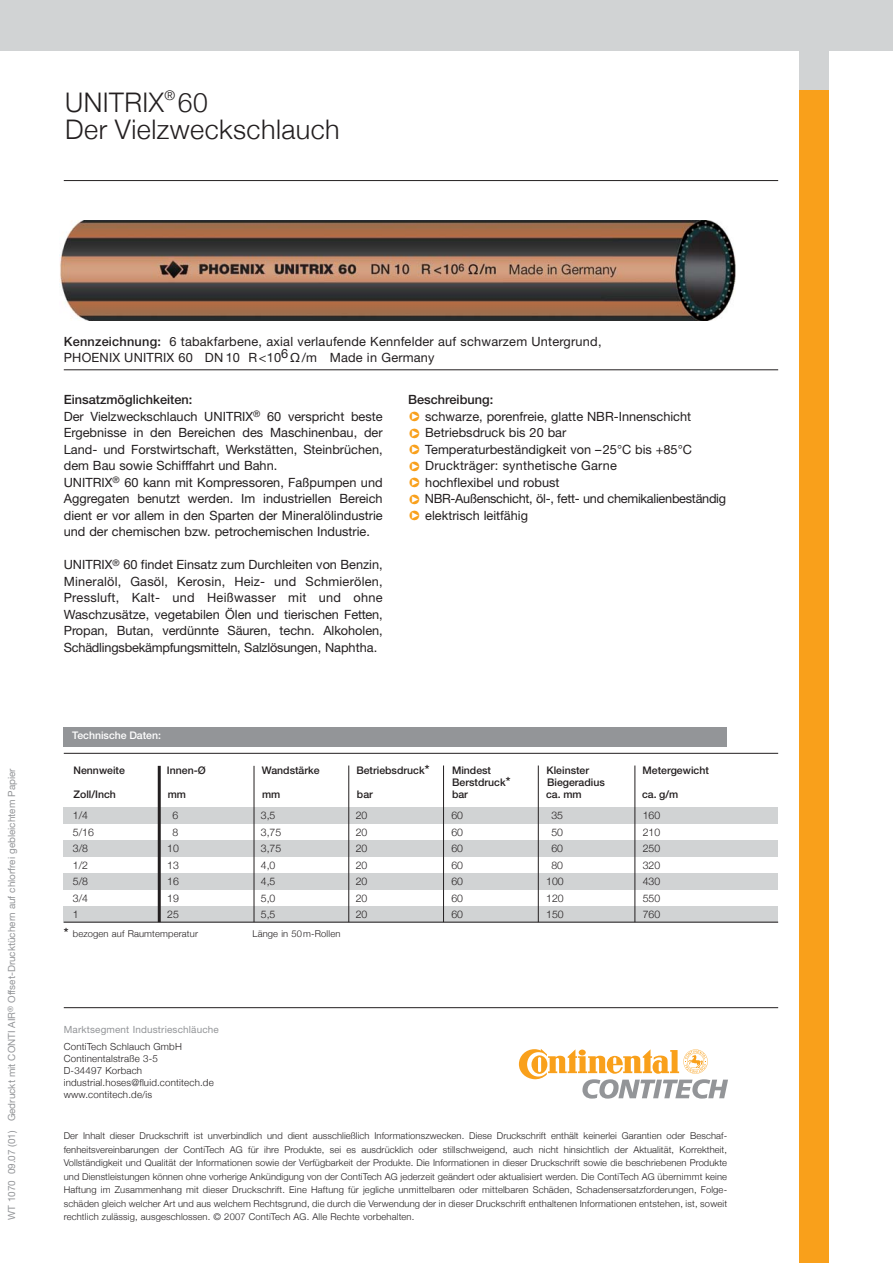
<style>
.page{position:relative;width:893px;height:1263px;background:#fff}
.page>*{position:absolute;margin:0;border:0;box-sizing:border-box;transform-origin:0 0}
.t1{font:300 27px/27px "Helvetica Neue";letter-spacing:.015em;color:#231f20}
.t2{font:300 13.5px "Helvetica Neue";color:#231f20}
.t3{font:12.75px/16.5px "Helvetica Neue";color:#231f20}
.t4{font:12.75px "Helvetica Neue";letter-spacing:-.02em;color:#231f20}
.t5{font:500 12.75px "Helvetica Neue";color:#231f20}
.t6{font:300 10.5px/16.5px "Helvetica Neue";color:#231f20;text-align:justify}
.t7{font:500 10.5px "Helvetica Neue";color:#231f20}
.t8{font:500 10.5px "Helvetica Neue";color:#fff}
.t9{font:9.9px "Helvetica Neue";color:#939598}
.t10{font:300 9.75px/12px "Helvetica Neue";letter-spacing:.015em;color:#231f20}
.t11{font:300 9.3px/13.5px "Helvetica Neue";letter-spacing:.015em;color:#231f20;text-align:justify}
.s1{font-weight:500}
.s2{font-family:"Helvetica"}
.s3{color:#f9a01b}
.s4{font-size:12.75px}
.s5{font-weight:500;font-size:12.75px}
</style>
<div class="page">
<div style="left:799px;top:85px;width:30px;height:1178px;background:#f9a01b"></div>
<div style="left:799px;top:0;width:30px;height:89px;background:#d1d3d4"></div>
<div style="left:0;top:0;width:893px;height:51px;background:#d1d3d4"></div>
<hr style="left:64px;top:753px;width:714px;height:1px;background:#231f20">
<hr style="left:64px;top:180px;width:714px;height:1px;background:#231f20">
<hr style="left:64px;top:369px;width:714px;height:1px;background:#231f20">
<div style="left:64px;top:807px;width:714px;height:17px;background:#d1d3d4"></div>
<div style="left:64px;top:840px;width:714px;height:17px;background:#d1d3d4"></div>
<div style="left:64px;top:873px;width:714px;height:17px;background:#d1d3d4"></div>
<div style="left:64px;top:906px;width:714px;height:17px;background:#d1d3d4"></div>
<hr style="left:254px;top:766px;width:1px;height:156px;background:#231f20">
<hr style="left:158px;top:766px;width:3px;height:156px;background:#231f20">
<hr style="left:348px;top:765px;width:1px;height:157px;background:#231f20">
<hr style="left:443px;top:765px;width:1px;height:157px;background:#231f20">
<hr style="left:538px;top:765px;width:1px;height:157px;background:#231f20">
<hr style="left:634px;top:765px;width:1px;height:157px;background:#231f20">
<hr style="left:64px;top:922px;width:714px;height:1px;background:#231f20">
<div style="left:64px;top:727px;width:663px;height:19px;background:#939598"></div>
<hr style="left:64px;top:1007px;width:714px;height:1px;background:#231f20">
<svg style="left:519px;top:1049px;width:209px;height:49px"></svg>
<img style="left:60px;top:221px;width:676px;height:100px">
<h1 class="t1" style="left:65px;top:89px;width:100px">UNITRIX</h1>
<p class="t2" style="left:164px;top:87px;width:12px">®</p>
<h1 class="t1" style="left:65px;top:89px;width:276px;text-indent:113px">60<br>Der Vielzweckschlauch</h1>
<p class="t9" style="left:8px;top:1220px;width:453px;rotate:-90deg">WT 1070 09.07 (01) Gedruckt mit CONTI AIR<sup>®</sup> Offset-Drucktüchern auf chlorfrei gebleichtem Papier</p>
<p class="t3" style="left:64px;top:334px;width:539px"><span class="s1">Kennzeichnung:</span> 6 tabakfarbene, axial verlaufende Kennfelder auf schwarzem Untergrund,<br>PHOENIX UNITRIX 60 DN 10 R&lt;106<span class="s2">Ω</span> /m Made in Germany</p>
<p class="t3" style="left:64px;top:393px;width:320px"><span class="s1">Einsatzmöglichkeiten:<br></span>Der Vielzweckschlauch UNITRIX<sup>®</sup> 60 verspricht beste Ergebnisse in den Bereichen des Maschinenbau, der Land- und Forstwirtschaft, Werkstätten, Steinbrüchen, dem Bau sowie Schifffahrt und Bahn.<br>UNITRIX<sup>®</sup> 60 kann mit Kompressoren, Faßpumpen und Aggregaten benutzt werden. Im industriellen Bereich dient er vor allem in den Sparten der Mineralölindustrie und der chemischen bzw. petrochemischen Industrie.</p>
<p class="t3" style="left:64px;top:558px;width:320px;text-align:justify">UNITRIX<sup>®</sup> 60 findet Einsatz zum Durchleiten von Benzin, Mineralöl, Gasöl, Kerosin, Heiz- und Schmierölen, Pressluft, Kalt- und Heißwasser mit und ohne Waschzusätze, vegetabilen Ölen und tierischen Fetten, Propan, Butan, verdünnte Säuren, techn. Alkoholen, Schädlingsbekämpfungsmitteln, Salzlösungen, Naphtha.</p>
<p class="t5" style="left:408px;top:395px;width:87px">Beschreibung:</p>
<p class="t3" style="left:408px;top:409px;width:284px"><span class="s3">❑</span> schwarze, porenfreie, glatte NBR-Innenschicht</p>
<p class="t3" style="left:408px;top:426px;width:160px"><span class="s3">❑</span> Betriebsdruck bis 20 bar</p>
<p class="t3" style="left:408px;top:442px;width:285px"><span class="s3">❑</span> Temperaturbeständigkeit von –25°C bis +85°C</p>
<p class="t3" style="left:408px;top:459px;width:210px"><span class="s3">❑</span> Druckträger: synthetische Garne</p>
<p class="t3" style="left:408px;top:475px;width:153px"><span class="s3">❑</span> hochflexibel und robust</p>
<p class="t4" style="left:408px;top:494px;width:319px"><span class="s3">❑</span> NBR-Außenschicht, öl-, fett- und chemikalienbeständig</p>
<p class="t3" style="left:408px;top:508px;width:121px"><span class="s3">❑</span> elektrisch leitfähig</p>
<p class="t8" style="left:72px;top:732px;width:90px">Technische Daten:</p>
<p class="t7" style="left:74px;top:767px;width:53px">Nennweite</p>
<p class="t7" style="left:167px;top:767px;width:40px">Innen-Ø</p>
<p class="t7" style="left:262px;top:767px;width:59px">Wandstärke</p>
<p class="t7" style="left:356px;top:767px;width:74px">Betriebsdruck<span class="s4">*</span></p>
<p class="t7" style="left:452px;top:767px;width:41px">Mindest</p>
<p class="t7" style="left:547px;top:767px;width:44px">Kleinster</p>
<p class="t7" style="left:643px;top:767px;width:68px">Metergewicht</p>
<p class="t7" style="left:452px;top:779px;width:60px">Berstdruck<span class="s4">*</span></p>
<p class="t7" style="left:547px;top:779px;width:59px">Biegeradius</p>
<p class="t7" style="left:74px;top:791px;width:44px">Zoll/Inch</p>
<p class="t7" style="left:168px;top:791px;width:20px">mm</p>
<p class="t7" style="left:262px;top:791px;width:20px">mm</p>
<p class="t7" style="left:357px;top:791px;width:17px">bar</p>
<p class="t7" style="left:452px;top:791px;width:17px">bar</p>
<p class="t7" style="left:546px;top:791px;width:37px">ca. mm</p>
<p class="t7" style="left:642px;top:791px;width:38px">ca. g/m</p>
<p class="t6" style="left:73px;top:807px;width:23px;text-align:left">1/4<br>5/16<br>3/8<br>1/2<br>5/8<br>3/4<br>1</p>
<p class="t6" style="left:167px;top:807px;width:13px;text-align:center">6<br>8<br>10<br>13<br>16<br>19<br>25</p>
<p class="t6" style="left:261px;top:807px;width:22px;text-align:left">3,5<br>3,75<br>3,75<br>4,0<br>4,5<br>5,0<br>5,5</p>
<p class="t6" style="left:356px;top:807px;width:13px">20<br>20<br>20<br>20<br>20<br>20<br>20</p>
<p class="t6" style="left:451px;top:807px;width:13px">60<br>60<br>60<br>60<br>60<br>60<br>60</p>
<p class="t6" style="left:546px;top:807px;width:19px;text-align:center">35<br>50<br>60<br>80<br>100<br>120<br>150</p>
<p class="t6" style="left:643px;top:807px;width:19px">160<br>210<br>250<br>320<br>430<br>550<br>760</p>
<p class="t11" style="left:64px;top:926px;width:136px"><span class="s5">*</span> bezogen auf Raumtemperatur</p>
<p class="t11" style="left:253px;top:926px;width:89px">Länge in 50m-Rollen</p>
<p class="t9" style="left:64px;top:1026px;width:157px">Marktsegment Industrieschläuche</p>
<p class="t10" style="left:64px;top:1041px;width:151px">ContiTech Schlauch GmbH<br>Continentalstraße 3-5<br>D-34497 Korbach industrial.hoses@fluid.contitech.de www.contitech.de/is</p>
<p class="t11" style="left:64px;top:1129px;width:665px">Der Inhalt dieser Druckschrift ist unverbindlich und dient ausschließlich Informationszwecken. Diese Druckschrift enthält keinerlei Garantien oder Beschaf&shy;fenheitsvereinbarungen der ContiTech AG für ihre Produkte, sei es ausdrücklich oder stillschweigend, auch nicht hinsichtlich der Aktualität, Korrektheit, Vollständigkeit und Qualität der Informationen sowie der Verfügbarkeit der Produkte. Die Informationen in dieser Druckschrift sowie die beschriebenen Produkte und Dienstleistungen können ohne vorherige Ankündigung von der ContiTech AG jederzeit geändert oder aktualisiert werden. Die ContiTech AG übernimmt keine Haftung im Zusammenhang mit dieser Druckschrift. Eine Haftung für jegliche unmittelbaren oder mittelbaren Schäden, Schadensersatzforderungen, Folge&shy;schäden gleich welcher Art und aus welchem Rechtsgrund, die durch die Verwendung der in dieser Druckschrift enthaltenen Informationen entstehen, ist, soweit</p>
<p class="t11" style="left:64px;top:1210px;width:352px">rechtlich zulässig, ausgeschlossen. © 2007 ContiTech AG. Alle Rechte vorbehalten.</p>
</div>
